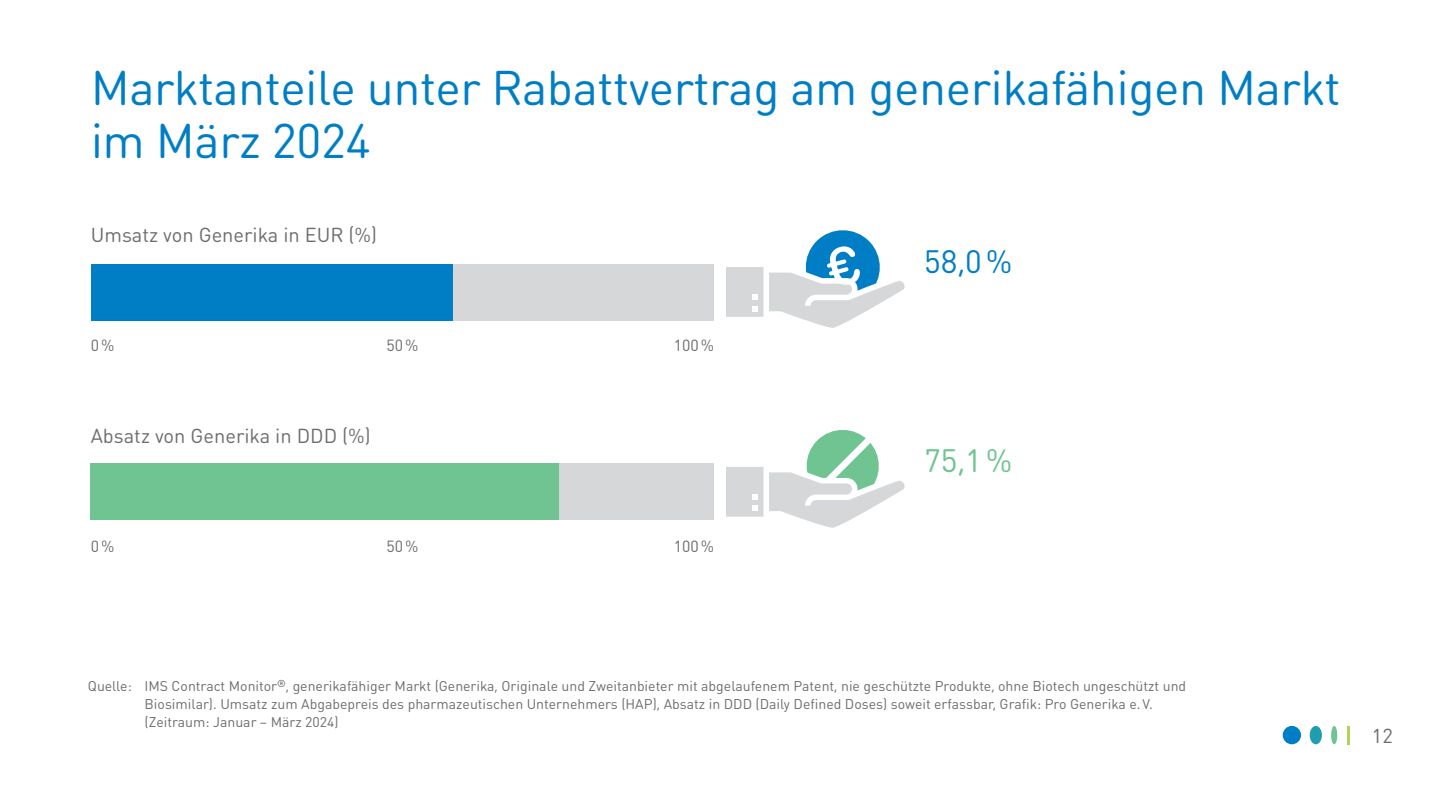
<style>
.page{position:relative;width:1440px;height:811px;background:#fff}
.page>*{position:absolute;margin:0;border:0;box-sizing:border-box;transform-origin:0 0}
.Head{font:48px/52.8px "DIN Round OT";letter-spacing:-.01em;color:#007ec5}
.Grafik_16_links{font:32px "DIN Round OT";color:#007ec5}
.Grafik_16_links-2{font:32px "DIN Round OT";color:#6fc492}
.Grafik_10_links{font:20px "DIN Round OT";color:#6c6d70}
.Grafik_8_rechts{font:16px "DIN Round OT";color:#6c6d70}
.Grafik_8_mittig{font:16px "DIN Round OT";color:#6c6d70}
.Grafik_8_links{font:16px "DIN Round OT";color:#6c6d70}
.Fussnoten{font:14px/18px "DIN Round OT";color:#6c6d70}
</style>
<div class="page">
<svg style="left:708px;top:230px;width:197px;height:98px"></svg>
<svg style="left:726px;top:430px;width:179px;height:98px"></svg>
<div style="left:91px;top:264px;width:623px;height:56px;background:#d6d7d9"></div>
<div style="left:91px;top:264px;width:361px;height:56px;background:#007ec5"></div>
<div style="left:91px;top:463px;width:623px;height:57px;background:#d6d7d9"></div>
<div style="left:91px;top:463px;width:468px;height:57px;background:#6fc492"></div>
<div style="left:714px;top:259px;width:12px;height:266px;background:#fff"></div>
<div style="left:1283px;top:726px;width:18px;height:18px;background:#007ec5;border-radius:50%"></div>
<div style="left:1331px;top:726px;width:6px;height:18px;background:#6fc492;border-radius:50%"></div>
<svg style="left:1347px;top:726px;width:2px;height:18px"></svg>
<div style="left:1310px;top:726px;width:12px;height:18px;background:#219db0;border-radius:50%"></div>
<p class="Head" style="left:91px;top:60px;width:1251px">Marktanteile unter Rabattvertrag am generikafähigen Markt im März 2024</p>
<p class="Grafik_10_links" style="left:91px;top:222px;width:288px">Umsatz von Generika in EUR (%)</p>
<p class="Grafik_8_links" style="left:91px;top:335px;width:25px">0%</p>
<p class="Grafik_8_mittig" style="left:386px;top:335px;width:34px">50%</p>
<p class="Grafik_10_links" style="left:91px;top:423px;width:282px">Absatz von Generika in DDD (%)</p>
<p class="Grafik_8_links" style="left:91px;top:536px;width:25px">0%</p>
<p class="Grafik_8_mittig" style="left:386px;top:536px;width:34px">50%</p>
<p class="Grafik_8_rechts" style="left:674px;top:335px;width:42px">100%</p>
<p class="Grafik_8_rechts" style="left:674px;top:536px;width:42px">100%</p>
<p class="Grafik_16_links" style="left:924px;top:241px;width:90px">58,0%</p>
<p class="Grafik_16_links-2" style="left:924px;top:441px;width:90px">75,1%</p>
<p class="Fussnoten" style="left:145px;top:677px;width:1043px;text-indent:-57px">Quelle: IMS Contract Monitor<sup>®</sup>, generikafähiger Markt (Generika, Originale und Zweitanbieter mit abgelaufenem Patent, nie geschützte Produkte, ohne Biotech ungeschützt und<br>Biosimilar). Umsatz zum Abgabepreis des pharmazeutischen Unternehmers (HAP), Absatz in DDD (Daily Defined Doses) soweit erfassbar, Grafik: Pro Generika e.V. (Zeitraum: Januar – März 2024)</p>
<h3 class="Grafik_10_links" style="left:1372px;top:724px;width:22px">12</h3>
</div>
